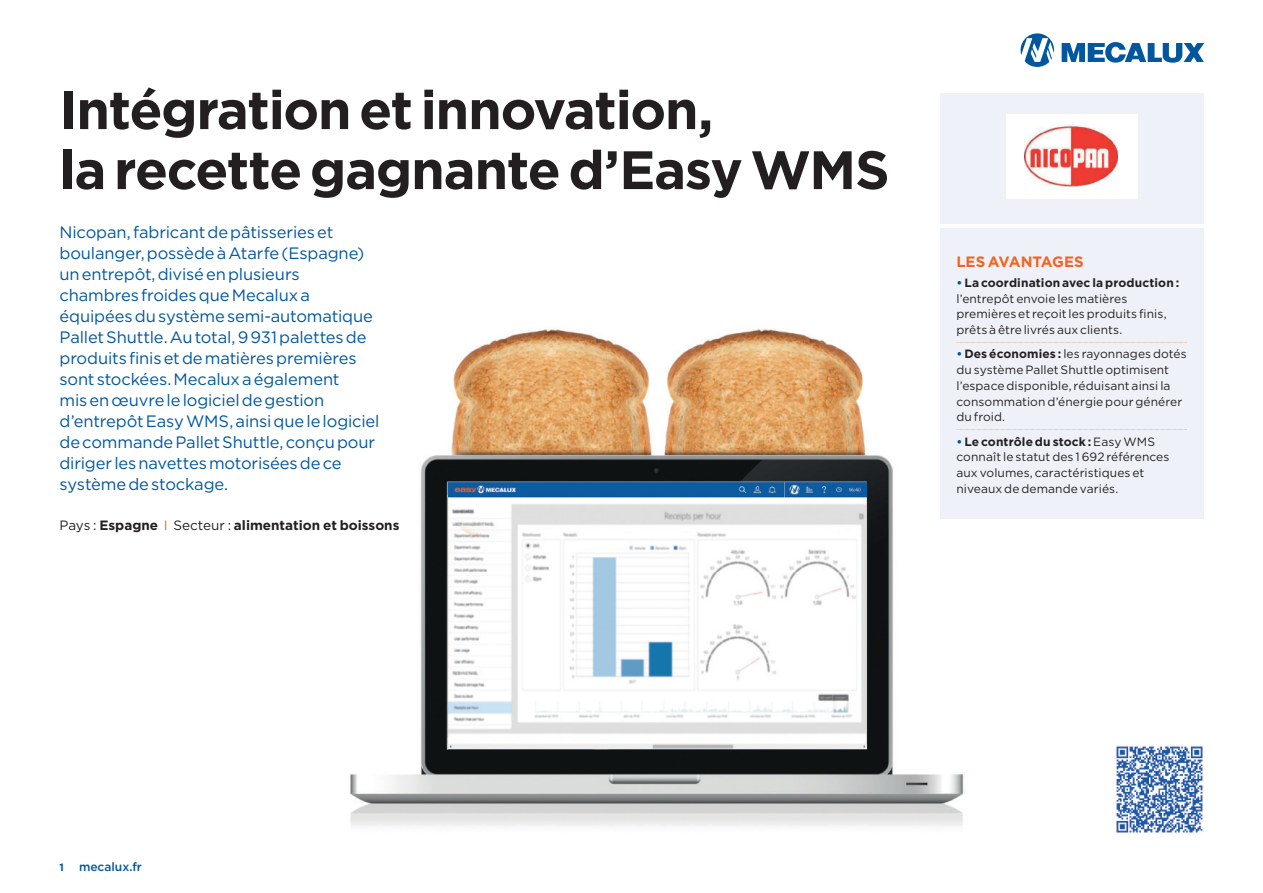
<style>
.page{position:relative;width:1263px;height:893px;background:#fff}
.page>*{position:absolute;margin:0;border:0;box-sizing:border-box;transform-origin:0 0}
.t1{font:700 54px/60px "Gotham";letter-spacing:-.025em;color:#231f20}
.t2{font:16.5px/21px "Gotham";letter-spacing:-.01em;color:#01579f}
.t3{font:700 15px "Gotham";letter-spacing:-.005em;color:#f36421}
.t4{font:700 13.5px "Gotham";color:#231f20}
.t5{font:12px/15.8px "Gotham";letter-spacing:.005em;color:#231f20}
.t6{font:500 12px "Gotham";color:#01579f}
.t7{font:700 10.5px "Gotham";color:#01579f}
.s1{font-weight:400}
.s2{font-weight:400;color:#f36421}
.s3{font-weight:700;color:#01579f}
.s4{font-weight:700}
</style>
<div class="page">
<svg style="left:1020px;top:33px;width:34px;height:34px"></svg>
<svg style="left:1062px;top:42px;width:142px;height:21px"></svg>
<img style="left:350px;top:328px;width:614px;height:499px">
<div style="left:940px;top:94px;width:263px;height:130px;background:#eef2f8"></div>
<img style="left:1116px;top:746px;width:87px;height:88px">
<div style="left:940px;top:229px;width:263px;height:290px;background:#eef2f8"></div>
<svg style="left:956px;top:342px;width:231px;height:1px"></svg>
<svg style="left:956px;top:429px;width:231px;height:1px"></svg>
<div style="left:1006px;top:114px;width:131px;height:85px;background:#fff"></div>
<img style="left:1024px;top:124px;width:94px;height:63px">
<h1 class="t1" style="left:60px;top:80px;width:832px">Intégration et innovation,<br>la recette gagnante d’Easy WMS</h1>
<p class="t2" style="left:60px;top:221px;width:322px">Nicopan, fabricant de pâtisseries et boulanger, possède à Atarfe (Espagne) un entrepôt, divisé en plusieurs chambres froides que Mecalux a équipées du système semi-automatique Pallet Shuttle. Au total, 9 931 palettes de produits finis et de matières premières sont stockées. Mecalux a également<br>mis en œuvre le logiciel de gestion d’entrepôt Easy WMS, ainsi que le logiciel de commande Pallet Shuttle, conçu pour diriger les navettes motorisées de ce système de stockage.</p>
<p class="t4" style="left:60px;top:516px;width:341px"><span class="s1">Pays :</span> Espagne <span class="s2">I</span> <span class="s1">Secteur :</span> alimentation et boissons</p>
<p class="t3" style="left:956px;top:252px;width:129px">LES AVANTAGES</p>
<p class="t5" style="left:956px;top:274px;width:224px"><span class="s3">•</span> <span class="s4">La coordination avec la production : </span>l’entrepôt envoie les matières premières et reçoit les produits finis, prêts à être livrés aux clients.</p>
<p class="t5" style="left:956px;top:346px;width:232px"><span class="s3">•</span> <span class="s4">Des économies :</span> les rayonnages dotés du système Pallet Shuttle optimisent l’espace disponible, réduisant ainsi la consommation d’énergie pour générer du froid.</p>
<p class="t5" style="left:956px;top:433px;width:214px"><span class="s3">•</span> <span class="s4">Le contrôle du stock :</span> Easy WMS connaît le statut des 1 692 références aux volumes, caractéristiques et niveaux de demande variés.</p>
<p class="t7" style="left:60px;top:860px;width:6px">1</p>
<p class="t6" style="left:79px;top:859px;width:64px">mecalux.fr</p>
</div>
